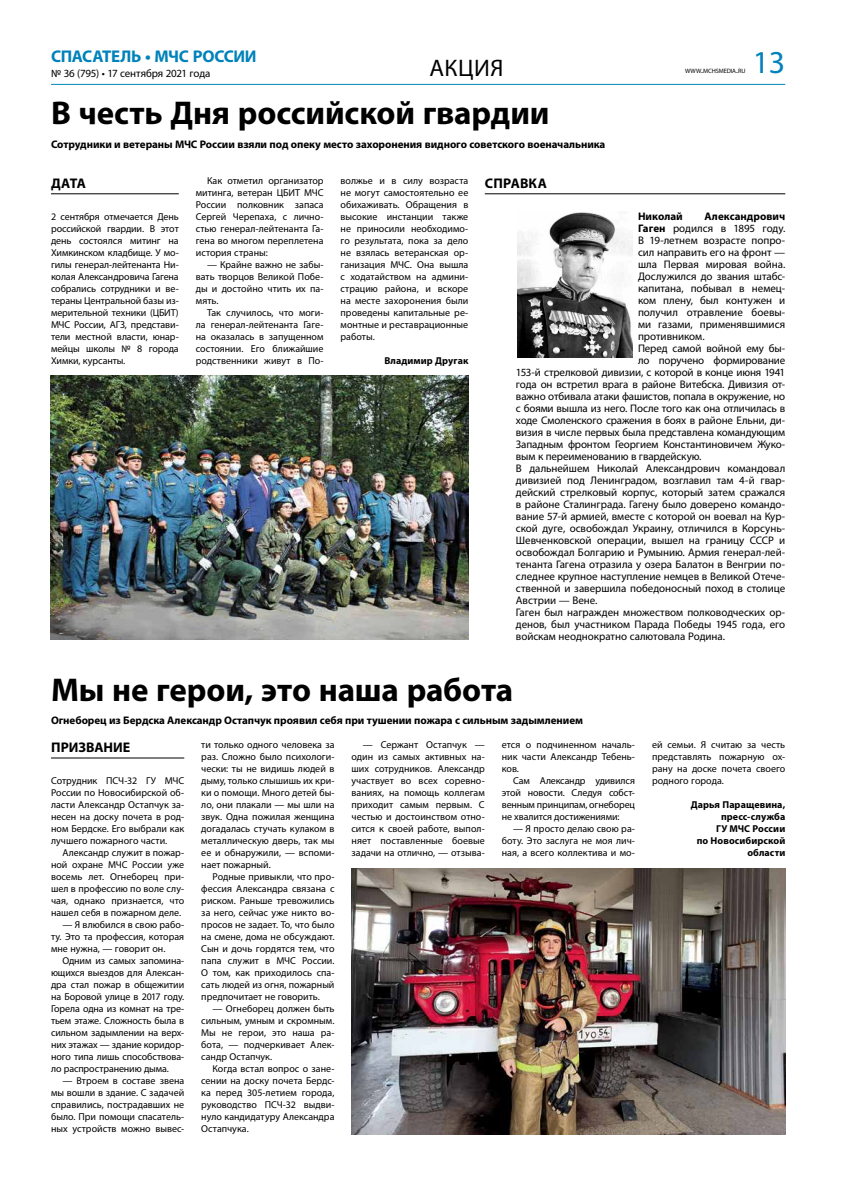
<style>
.page{position:relative;width:842px;height:1191px;background:#fff}
.page>*{position:absolute;margin:0;border:0;box-sizing:border-box;transform-origin:0 0}
.t1{font:700 33px "Myriad Pro";letter-spacing:-.005em;color:#000}
.t2{font:32px "Myriad Pro";color:#0082ba}
.t3{font:24px "Myriad Pro";color:#000}
.t4{font:700 17px "Myriad Pro";letter-spacing:-.02em;color:#0082ba}
.t5{font:700 14px "Myriad Pro";color:#000}
.t6{font:11px "Myriad Pro";letter-spacing:-.005em;color:#000}
.t7{font:700 11px "Myriad Pro";letter-spacing:-.005em;color:#000}
.t8{font:10px/12px "Myriad Pro";color:#000;text-align:justify}
.t9{font:700 10px/12px "Myriad Pro";letter-spacing:.01em;color:#000;text-align:right}
.t10{font:6.3px "Myriad Pro";letter-spacing:-.01em;color:#000}
.s1{font-size:9px}
.s2{font-weight:700}
</style>
<div class="page">
<hr style="left:51px;top:84px;width:734px;height:1px;background:#0087bb">
<hr style="left:485px;top:193px;width:300px;height:1px;background:#000">
<hr style="left:51px;top:193px;width:128px;height:1px;background:#000">
<img style="left:517px;top:212px;width:115px;height:145px">
<hr style="left:51px;top:757px;width:133px;height:1px;background:#000">
<img style="left:351px;top:868px;width:434px;height:266px">
<img style="left:51px;top:376px;width:417px;height:264px">
<h3 class="t4" style="left:51px;top:47px;width:207px">СПАСАТЕЛЬ • МЧС РОССИИ</h3>
<p class="t6" style="left:51px;top:67px;width:161px">№ 36 (795) • 17 сентября 2021 года</p>
<h3 class="t3" style="left:429px;top:53px;width:16px">акция</h3>
<p class="t10" style="left:685px;top:67px;width:62px">WWW<span class="s1">.</span>MCHSMEDIA<span class="s1">.</span>RU</p>
<h1 class="t1" style="left:51px;top:95px;width:500px">В честь Дня российской гвардии</h1>
<p class="t7" style="left:51px;top:138px;width:556px">Сотрудники и ветераны МЧС России взяли под опеку место захоронения видного советского военачальника</p>
<h2 class="t2" style="left:753px;top:42px;width:34px">13</h2>
<h3 class="t5" style="left:51px;top:175px;width:36px">ДАТА</h3>
<p class="t8" style="left:51px;top:210px;width:129px">2 сентября отмечается День российской гвардии. В этот день состоялся митинг на Химкинском кладбище. У мо&shy;гилы генерал-лейтенанта Ни&shy;колая Александровича Гагена собрались сотрудники и ве&shy;тераны Центральной базы из&shy;мерительной техники (ЦБИТ)<br>МЧС России, АГЗ, представи&shy;тели местной власти, юнар&shy;мейцы школы № 8 города Химки, курсанты.</p>
<p class="t8" style="left:196px;top:174px;width:129px;text-indent:11px">Как отметил организатор митинга, ветеран ЦБИТ МЧС России полковник запаса Сергей Черепаха, с лично&shy;стью генерал-лейтенанта Га&shy;гена во многом переплетена история страны:</p>
<p class="t8" style="left:196px;top:258px;width:129px;text-indent:11px">— Крайне важно не забы&shy;вать творцов Великой Побе&shy;ды и достойно чтить их па&shy;мять.</p>
<p class="t8" style="left:196px;top:306px;width:129px;text-indent:11px">Так случилось, что моги&shy;ла генерал-лейтенанта Гаге&shy;на оказалась в запущенном состоянии. Его ближайшие родственники живут в По-</p>
<p class="t8" style="left:341px;top:174px;width:129px">волжье и в силу возраста не могут самостоятельно ее обихаживать. Обращения в высокие инстанции также не приносили необходимо&shy;го результата, пока за дело не взялась ветеранская ор&shy;ганизация МЧС. Она вышла с ходатайством на админи&shy;страцию района, и вскоре на месте захоронения были проведены капитальные ре&shy;монтные и реставрационные работы.</p>
<p class="t9" style="left:384px;top:354px;width:85px">Владимир Другак</p>
<h3 class="t5" style="left:485px;top:175px;width:19px">Справка</h3>
<p class="t7" style="left:638px;top:210px;width:46px">Николай</p>
<p class="t7" style="left:704px;top:210px;width:82px">Александрович</p>
<p class="t6" style="left:638px;top:221px;width:149px"><span class="s2">Гаген</span> родился в 1895 году.</p>
<p class="t6" style="left:638px;top:233px;width:149px">В 19-летнем возрасте попро-</p>
<p class="t6" style="left:638px;top:245px;width:149px">сил направить его на фронт —</p>
<p class="t6" style="left:638px;top:257px;width:149px">шла Первая мировая война.</p>
<p class="t6" style="left:638px;top:269px;width:149px">Дослужился до звания штабс-</p>
<p class="t6" style="left:638px;top:281px;width:149px">капитана, побывал в немец-</p>
<p class="t6" style="left:638px;top:293px;width:149px">ком плену, был контужен и</p>
<p class="t6" style="left:638px;top:305px;width:149px">получил отравление боевы-</p>
<p class="t6" style="left:638px;top:317px;width:149px">ми газами, применявшимися</p>
<p class="t6" style="left:638px;top:329px;width:68px">противником.</p>
<p class="t6" style="left:638px;top:341px;width:149px">Перед самой войной ему бы-</p>
<p class="t6" style="left:638px;top:353px;width:149px">ло поручено формирование</p>
<p class="t6" style="left:516px;top:365px;width:271px">153-й стрелковой дивизии, с которой в конце июня 1941</p>
<p class="t6" style="left:516px;top:377px;width:271px">года он встретил врага в районе Витебска. Дивизия от-</p>
<p class="t6" style="left:516px;top:389px;width:271px">важно отбивала атаки фашистов, попала в окружение, но</p>
<p class="t6" style="left:516px;top:401px;width:271px">с боями вышла из него. После того как она отличилась в</p>
<p class="t6" style="left:516px;top:413px;width:271px">ходе Смоленского сражения в боях в районе Ельни, ди-</p>
<p class="t6" style="left:516px;top:425px;width:271px">визия в числе первых была представлена командующим</p>
<p class="t6" style="left:516px;top:437px;width:271px">Западным фронтом Георгием Константиновичем Жуко-</p>
<p class="t6" style="left:516px;top:449px;width:187px">вым к переименованию в гвардейскую.</p>
<p class="t6" style="left:516px;top:461px;width:271px">В дальнейшем Николай Александрович командовал</p>
<p class="t6" style="left:516px;top:473px;width:271px">дивизией под Ленинградом, возглавил там 4-й гвар-</p>
<p class="t6" style="left:516px;top:485px;width:271px">дейский стрелковый корпус, который затем сражался</p>
<p class="t6" style="left:516px;top:497px;width:271px">в районе Сталинграда. Гагену было доверено командо-</p>
<p class="t6" style="left:516px;top:509px;width:271px">вание 57-й армией, вместе с которой он воевал на Кур-</p>
<p class="t6" style="left:516px;top:521px;width:271px">ской дуге, освобождал Украину, отличился в Корсунь-</p>
<p class="t6" style="left:516px;top:533px;width:271px">Шевченковской операции, вышел на границу СССР и</p>
<p class="t6" style="left:516px;top:545px;width:271px">освобождал Болгарию и Румынию. Армия генерал-лей-</p>
<p class="t6" style="left:516px;top:557px;width:271px">тенанта Гагена отразила у озера Балатон в Венгрии по-</p>
<p class="t6" style="left:516px;top:569px;width:271px">следнее крупное наступление немцев в Великой Отече-</p>
<p class="t6" style="left:516px;top:581px;width:271px">ственной и завершила победоносный поход в столице</p>
<p class="t6" style="left:516px;top:593px;width:83px">Австрии — Вене.</p>
<p class="t6" style="left:516px;top:605px;width:271px">Гаген был награжден множеством полководческих ор-</p>
<p class="t6" style="left:516px;top:617px;width:271px">денов, был участником Парада Победы 1945 года, его</p>
<p class="t6" style="left:516px;top:629px;width:210px">войскам неоднократно салютовала Родина.</p>
<h1 class="t1" style="left:51px;top:671px;width:464px">Мы не герои, это наша работа</h1>
<p class="t7" style="left:51px;top:714px;width:533px">Огнеборец из Бердска Александр Остапчук проявил себя при тушении пожара с сильным задымлением</p>
<h3 class="t5" style="left:51px;top:739px;width:81px">ПРИЗВАНИЕ</h3>
<p class="t8" style="left:51px;top:774px;width:135px">Сотрудник ПСЧ-32 ГУ МЧС России по Новосибирской об&shy;ласти Александр Остапчук за&shy;несен на доску почета в род&shy;ном Бердске. Его выбрали как лучшего пожарного части.</p>
<p class="t8" style="left:51px;top:846px;width:135px;text-indent:11px">Александр служит в пожар&shy;ной охране МЧС России уже восемь лет. Огнеборец при&shy;шел в профессию по воле слу&shy;чая, однако признается, что нашел себя в пожарном деле.</p>
<p class="t8" style="left:51px;top:918px;width:135px;text-indent:11px">— Я влюбился в свою рабо&shy;ту. Это та профессия, которая мне нужна, — говорит он.</p>
<p class="t8" style="left:51px;top:954px;width:135px;text-indent:11px">Одним из самых запомина&shy;ющихся выездов для Алексан&shy;дра стал пожар в общежитии на Боровой улице в 2017 году.<br>Горела одна из комнат на тре&shy;тьем этаже. Сложность была в сильном задымлении на верх&shy;них этажах — здание коридор&shy;ного типа лишь способствова&shy;ло распространению дыма.</p>
<p class="t8" style="left:51px;top:1074px;width:135px;text-indent:11px">— Втроем в составе звена мы вошли в здание. С задачей справились, пострадавших не было. При помощи спасатель&shy;ных устройств можно вывес-</p>
<p class="t8" style="left:351px;top:738px;width:135px;text-indent:11px">— Сержант Остапчук — один из самых активных на&shy;ших сотрудников. Александр участвует во всех соревно&shy;ваниях, на помощь коллегам приходит самым первым. С честью и достоинством отно&shy;сится к своей работе, выпол&shy;няет поставленные боевые задачи на отлично, — отзыва-</p>
<p class="t8" style="left:502px;top:738px;width:135px">ется о подчиненном началь&shy;ник части Александр Тебень&shy;ков.</p>
<p class="t8" style="left:201px;top:738px;width:135px">ти только одного человека за раз. Сложно было психологи&shy;чески: ты не видишь людей в дыму, только слышишь их кри&shy;ки о помощи. Много детей бы&shy;ло, они плакали — мы шли на звук. Одна пожилая женщина догадалась стучать кулаком в металлическую дверь, так мы ее и обнаружили, — вспоми&shy;нает пожарный.</p>
<p class="t8" style="left:201px;top:870px;width:135px;text-indent:11px">Родные привыкли, что про&shy;фессия Александра связана с риском. Раньше тревожились за него, сейчас уже никто во&shy;просов не задает. То, что было на смене, дома не обсуждают.<br>Сын и дочь гордятся тем, что папа служит в МЧС России.<br>О том, как приходилось спа&shy;сать людей из огня, пожарный предпочитает не говорить.</p>
<p class="t8" style="left:201px;top:1002px;width:135px;text-indent:11px">— Огнеборец должен быть сильным, умным и скромным.<br>Мы не герои, это наша ра&shy;бота, — подчеркивает Алек&shy;сандр Остапчук.</p>
<p class="t8" style="left:201px;top:1062px;width:135px;text-indent:11px">Когда встал вопрос о зане&shy;сении на доску почета Бердс&shy;ка перед 305-летием города, руководство ПСЧ-32 выдви&shy;нуло кандидатуру Александра Остапчука.</p>
<p class="t8" style="left:502px;top:774px;width:135px;text-indent:11px">Сам Александр удивился этой новости. Следуя собст&shy;венным принципам, огнеборец не хвалится достижениями:</p>
<p class="t8" style="left:502px;top:822px;width:135px;text-indent:11px">— Я просто делаю свою ра&shy;боту. Это заслуга не моя лич&shy;ная, а всего коллектива и мо-</p>
<p class="t8" style="left:652px;top:738px;width:135px">ей семьи. Я считаю за честь представлять пожарную ох&shy;рану на доске почета своего родного города.</p>
<p class="t9" style="left:691px;top:798px;width:96px">Дарья Паращевина, пресс-служба<br>ГУ МЧС России<br>по Новосибирской области</p>
</div>
